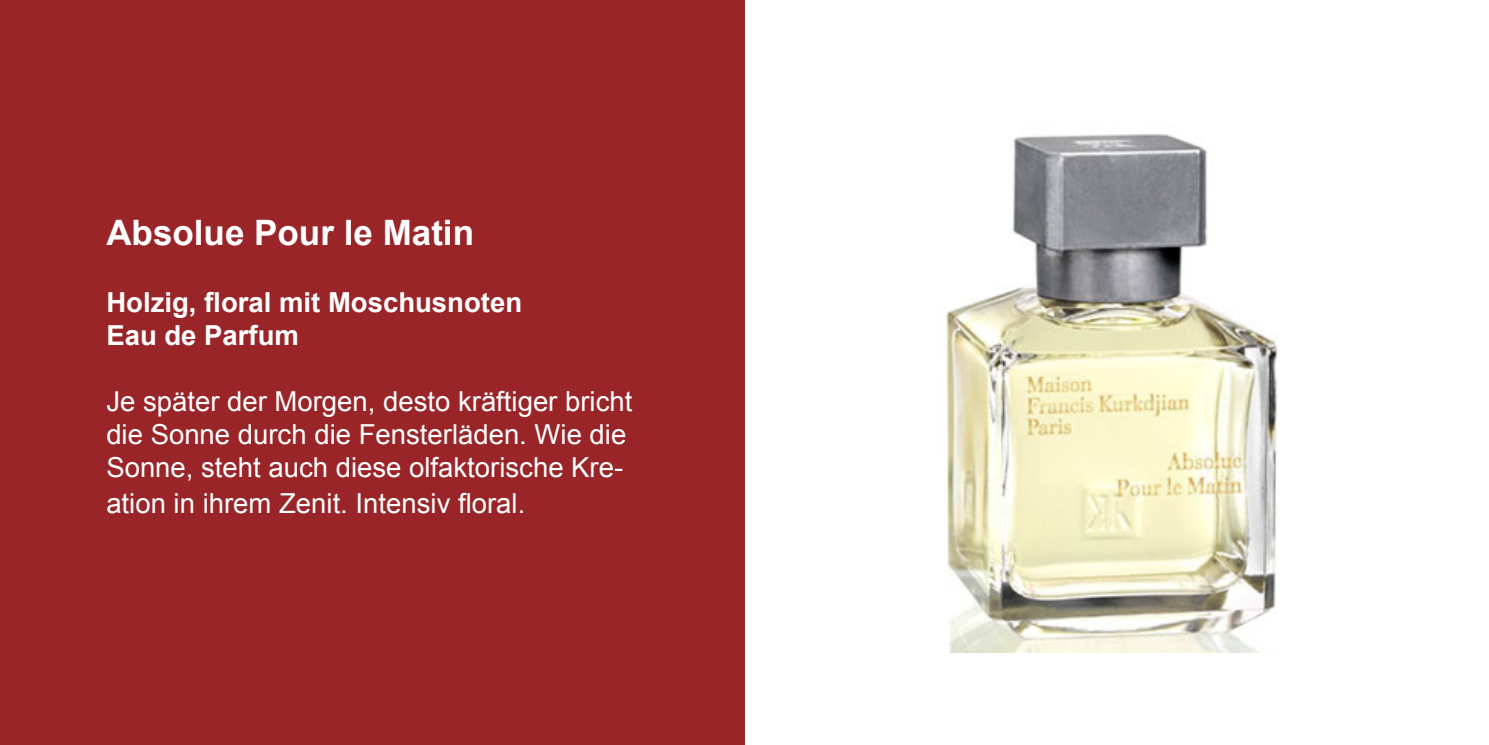
<style>
.page{position:relative;width:1489px;height:745px;background:#fff}
.page>*{position:absolute;margin:0;border:0;box-sizing:border-box;transform-origin:0 0}
.t1{font:700 35px "Arial";color:#fff}
.t2{font:27.5px/33px "Arial";color:#fff}
.t3{font:700 27.5px/33px "Arial";color:#fff}
</style>
<div class="page">
<div style="left:0;top:0;width:744px;height:744px;background:#992528"></div>
<img style="left:946px;top:134px;width:332px;height:518px">
<p class="t1" style="left:106px;top:210px;width:369px">Absolue Pour le Matin</p>
<p class="t3" style="left:106px;top:286px;width:417px">Holzig, floral mit Moschusnoten<br>Eau de Parfum</p>
<p class="t2" style="left:106px;top:384px;width:527px">Je später der Morgen, desto kräftiger bricht die Sonne durch die Fensterläden. Wie die<br>Sonne, steht auch diese olfaktorische Kre-</p>
<p class="t2" style="left:106px;top:486px;width:420px">ation in ihrem Zenit. Intensiv floral.</p>
</div>
